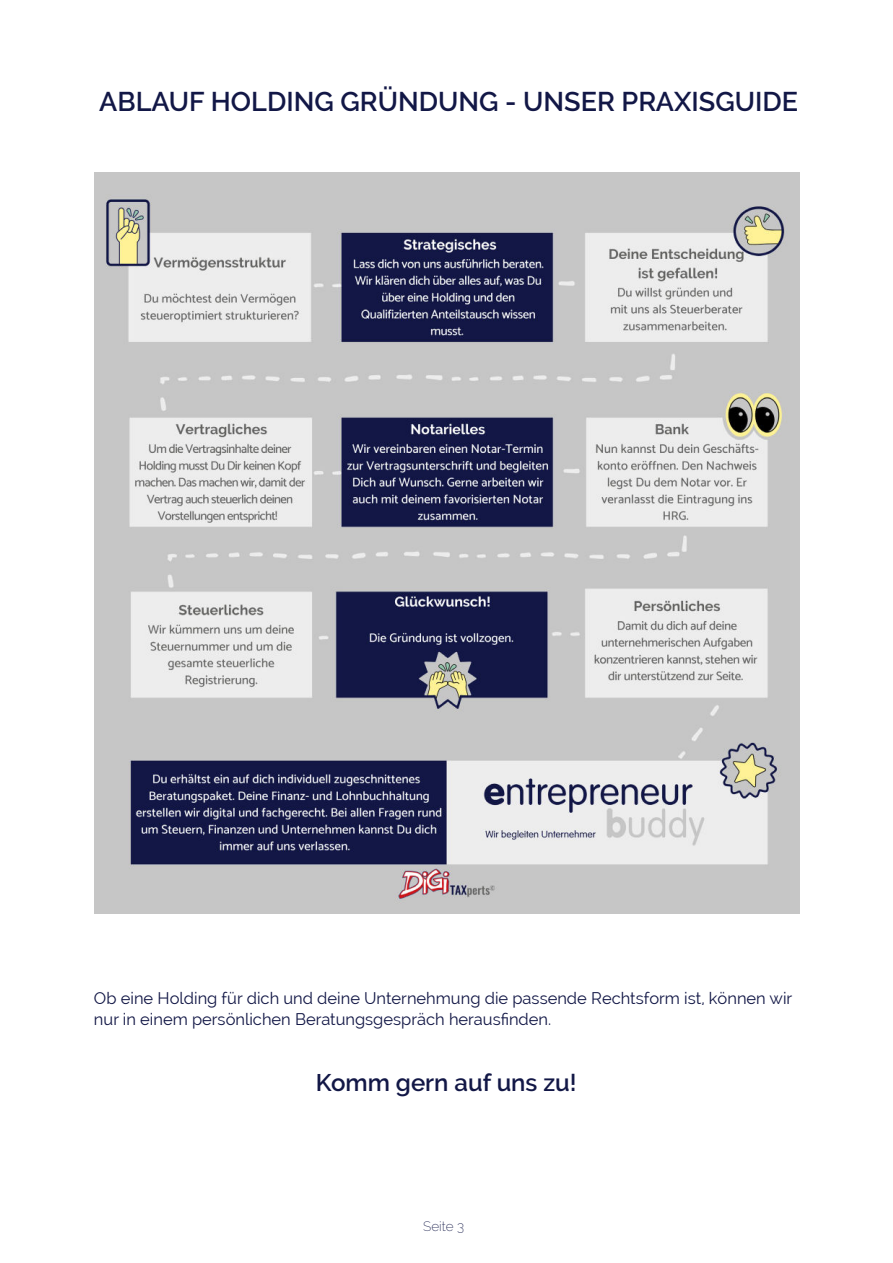
<style>
.page{position:relative;width:893px;height:1263px;background:#fff}
.page>*{position:absolute;margin:0;border:0;box-sizing:border-box;transform-origin:0 0}
.t1{font:600 27px "Raleway";color:#121746}
.t2{font:600 24px "Raleway";color:#121746}
.t3{font:16.5px/21px "Raleway";color:#121746}
.t4{font:200 13.5px "Raleway";color:#121746}
</style>
<div class="page">
<img style="left:95px;top:173px;width:704px;height:741px">
<h1 class="t1" style="left:99px;top:87px;width:700px">ABLAUF HOLDING GRÜNDUNG - UNSER PRAXISGUIDE</h1>
<p class="t3" style="left:94px;top:989px;width:700px">Ob eine Holding für dich und deine Unternehmung die passende Rechtsform ist, können wir nur in einem persönlichen Beratungsgespräch herausfinden.</p>
<h2 class="t2" style="left:316px;top:1069px;width:262px">Komm gern auf uns zu!</h2>
<p class="t4" style="left:423px;top:1221px;width:42px">Seite 3</p>
</div>
